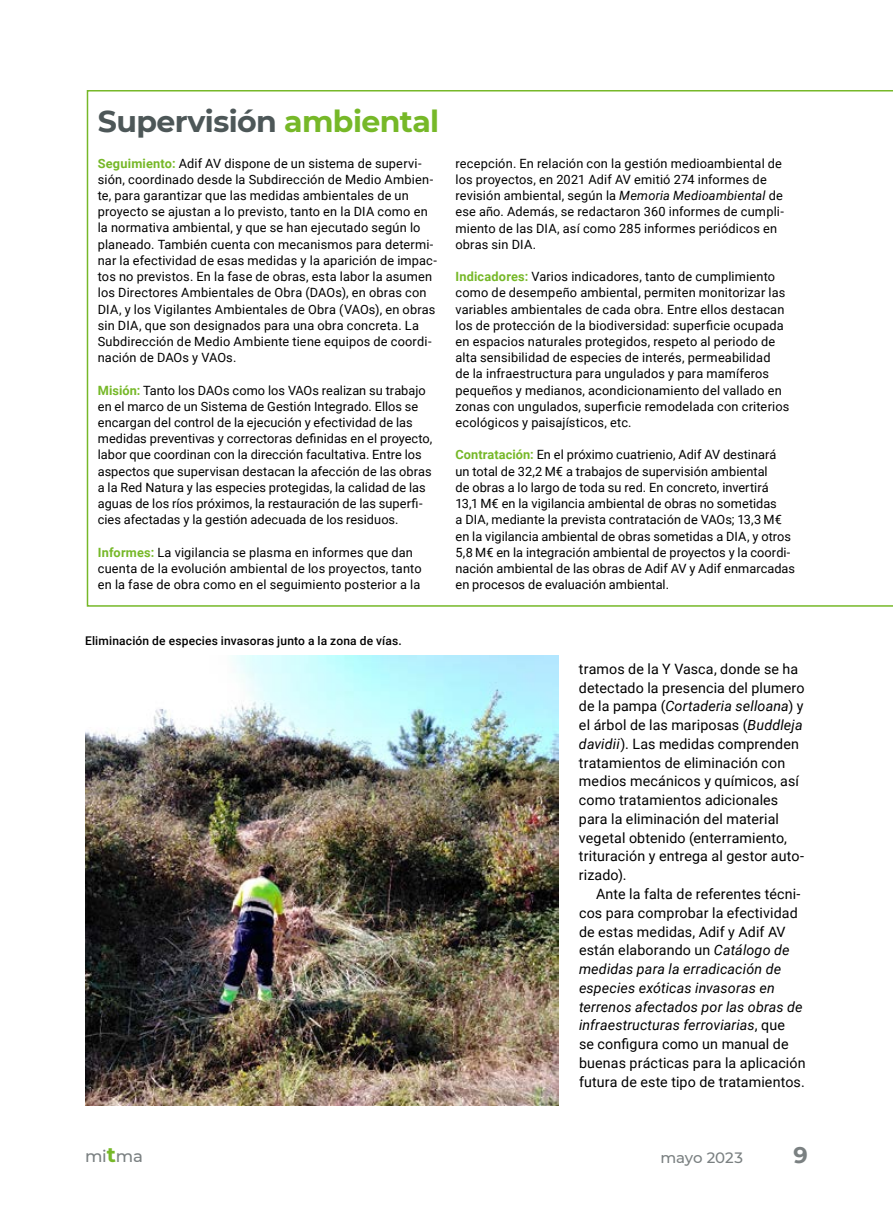
<style>
.page{position:relative;width:893px;height:1212px;background:#fff}
.page>*{position:absolute;margin:0;border:0;box-sizing:border-box;transform-origin:0 0}
.t1{font:700 30px "Montserrat";letter-spacing:-.02em;color:#4d5758}
.t2{font:700 22.5px "Montserrat";color:#7a8081}
.t3{font:500 16.5px "Montserrat";color:#7a8081}
.t4{font:500 15px "Montserrat";letter-spacing:-.005em;color:#7a8081}
.t5{font:14.25px/18.8px "Roboto";letter-spacing:.01em;color:#000}
.t6{font:12.75px/16.2px "Roboto";letter-spacing:.01em;color:#000}
.t7{font:500 12px "Roboto";letter-spacing:.015em;color:#000}
.s1{color:#76b828}
.s2{font-weight:700;color:#76b828}
.s3{font-style:italic}
.s4{font-weight:700;font-size:21px;color:#76b828}
</style>
<div class="page">
<svg style="left:87px;top:90px;width:806px;height:517px"></svg>
<img style="left:85px;top:655px;width:474px;height:450px">
<h1 class="t1" style="left:98px;top:100px;width:343px">Supervisión <span class="s1">ambiental</span></h1>
<p class="t6" style="left:98px;top:155px;width:341px"><span class="s2">Seguimiento:</span> Adif AV dispone de un sistema de supervi&shy;sión, coordinado desde la Subdirección de Medio Ambien&shy;te, para garantizar que las medidas ambientales de un proyecto se ajustan a lo previsto, tanto en la DIA como en la normativa ambiental, y que se han ejecutado según lo planeado. También cuenta con mecanismos para determi&shy;nar la efectividad de esas medidas y la aparición de impac&shy;tos no previstos. En la fase de obras, esta labor la asumen los Directores Ambientales de Obra (DAOs), en obras con DIA, y los Vigilantes Ambientales de Obra (VAOs), en obras sin DIA, que son designados para una obra concreta. La Subdirección de Medio Ambiente tiene equipos de coordi&shy;nación de DAOs y VAOs.</p>
<p class="t6" style="left:98px;top:381px;width:336px"><span class="s2">Misión:</span> Tanto los DAOs como los VAOs realizan su trabajo en el marco de un Sistema de Gestión Integrado. Ellos se encargan del control de la ejecución y efectividad de las medidas preventivas y correctoras definidas en el proyecto, labor que coordinan con la dirección facultativa. Entre los aspectos que supervisan destacan la afección de las obras a la Red Natura y las especies protegidas, la calidad de las aguas de los ríos próximos, la restauración de las superfi&shy;cies afectadas y la gestión adecuada de los residuos.</p>
<p class="t6" style="left:98px;top:543px;width:325px"><span class="s2">Informes:</span> La vigilancia se plasma en informes que dan cuenta de la evolución ambiental de los proyectos, tanto en la fase de obra como en el seguimiento posterior a la</p>
<p class="t7" style="left:85px;top:633px;width:318px">Eliminación de especies invasoras junto a la zona de vías.</p>
<p class="t6" style="left:455px;top:155px;width:330px">recepción. En relación con la gestión medioambiental de los proyectos, en 2021 Adif AV emitió 274 informes de revisión ambiental, según la <span class="s3">Memoria Medioambiental</span> de ese año. Además, se redactaron 360 informes de cumpli&shy;miento de las DIA, así como 285 informes periódicos en obras sin DIA.</p>
<p class="t6" style="left:455px;top:268px;width:335px"><span class="s2">Indicadores:</span> Varios indicadores, tanto de cumplimiento como de desempeño ambiental, permiten monitorizar las variables ambientales de cada obra. Entre ellos destacan los de protección de la biodiversidad: superficie ocupada en espacios naturales protegidos, respeto al periodo de alta sensibilidad de especies de interés, permeabilidad<br>de la infraestructura para ungulados y para mamíferos pequeños y medianos, acondicionamiento del vallado en zonas con ungulados, superficie remodelada con criterios ecológicos y paisajísticos, etc.</p>
<p class="t6" style="left:455px;top:446px;width:341px"><span class="s2">Contratación:</span> En el próximo cuatrienio, Adif AV destinará<br>un total de 32,2 M€ a trabajos de supervisión ambiental<br>de obras a lo largo de toda su red. En concreto, invertirá<br>13,1 M€ en la vigilancia ambiental de obras no sometidas<br>a DIA, mediante la prevista contratación de VAOs; 13,3 M€ en la vigilancia ambiental de obras sometidas a DIA, y otros 5,8 M€ en la integración ambiental de proyectos y la coordi&shy;nación ambiental de las obras de Adif AV y Adif enmarcadas en procesos de evaluación ambiental.</p>
<p class="t5" style="left:579px;top:659px;width:227px">tramos de la Y Vasca, donde se ha detectado la presencia del plumero de la pampa (<span class="s3">Cortaderia selloana</span>) y el árbol de las mariposas (<span class="s3">Buddleja davidii</span>). Las medidas comprenden tratamientos de eliminación con medios mecánicos y químicos, así como tratamientos adicionales para la eliminación del material vegetal obtenido (enterramiento, trituración y entrega al gestor auto&shy;rizado).</p>
<p class="t5" style="left:579px;top:884px;width:228px;text-indent:17px">Ante la falta de referentes técni&shy;cos para comprobar la efectividad de estas medidas, Adif y Adif AV están elaborando un <span class="s3">Catálogo de medidas para la erradicación de especies exóticas invasoras en terrenos afectados por las obras de infraestructuras ferroviarias</span>, que<br>se configura como un manual de buenas prácticas para la aplicación futura de este tipo de tratamientos.</p>
<p class="t3" style="left:85px;top:1144px;width:59px">mi<span class="s4">t</span>ma</p>
<p class="t4" style="left:660px;top:1147px;width:84px">mayo 2023</p>
<h2 class="t2" style="left:794px;top:1139px;width:16px">9</h2>
</div>
